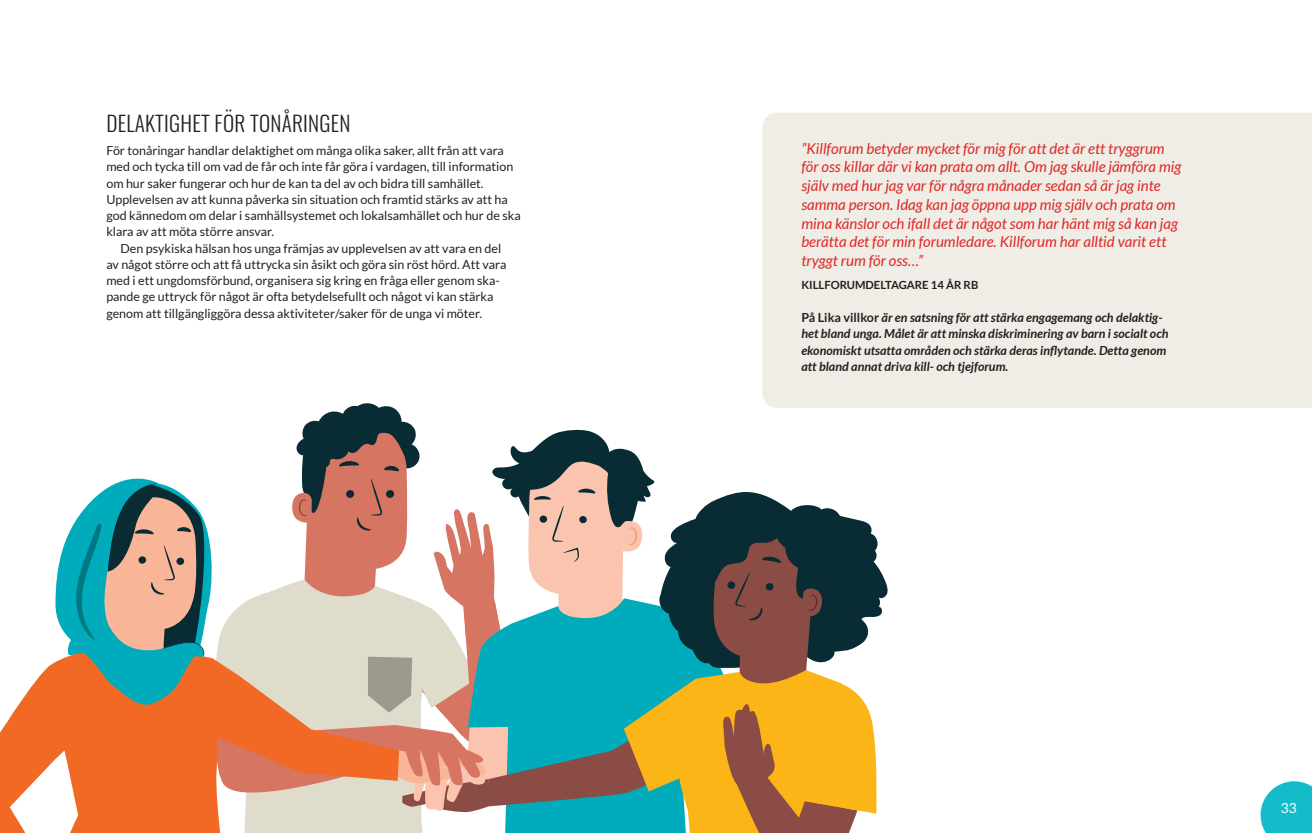
<style>
.page{position:relative;width:1312px;height:833px;background:#fff}
.page>*{position:absolute;margin:0;border:0;box-sizing:border-box;transform-origin:0 0}
.t1{font:300 21.25px "Oswald";letter-spacing:.01em;color:#231f20}
.t2{font:italic 15px/18.8px "Lato";color:#de2826}
.t3{font:13.75px "Lato";color:#fff}
.t4{font:12.5px "Lato";color:#231f20}
.t5{font:italic 700 12.5px/16.2px "Lato";color:#231f20}
.t6{font:700 11.25px "Lato";color:#231f20}
.s1{font-style:normal}
</style>
<div class="page">
<svg style="left:0;top:403px;width:888px;height:430px"></svg>
<div style="left:762px;top:113px;width:549px;height:295px;background:#efede5"></div>
<svg style="left:1260px;top:781px;width:51px;height:52px"></svg>
<h1 class="t1" style="left:106px;top:104px;width:245px">DELAKTIGHET FÖR TONÅRINGEN</h1>
<p class="t4" style="left:106px;top:143px;width:399px">För tonåringar handlar delaktighet om många olika saker, allt från att vara</p>
<p class="t4" style="left:106px;top:160px;width:408px">med och tycka till om vad de får och inte får göra i vardagen, till information</p>
<p class="t4" style="left:106px;top:176px;width:378px">om hur saker fungerar och hur de kan ta del av och bidra till samhället.</p>
<p class="t4" style="left:106px;top:192px;width:403px">Upplevelsen av att kunna påverka sin situation och framtid stärks av att ha</p>
<p class="t4" style="left:106px;top:208px;width:415px">god kännedom om delar i samhällsystemet och lokalsamhället och hur de ska</p>
<p class="t4" style="left:106px;top:225px;width:169px">klara av att möta större ansvar.</p>
<p class="t4" style="left:120px;top:241px;width:382px">Den psykiska hälsan hos unga främjas av upplevelsen av att vara en del</p>
<p class="t4" style="left:106px;top:257px;width:401px">av något större och att få uttrycka sin åsikt och göra sin röst hörd. Att vara</p>
<p class="t4" style="left:106px;top:273px;width:395px">med i ett ungdomsförbund, organisera sig kring en fråga eller genom ska-</p>
<p class="t4" style="left:106px;top:290px;width:388px">pande ge uttryck för något är ofta betydelsefullt och något vi kan stärka</p>
<p class="t4" style="left:106px;top:306px;width:377px">genom att tillgängliggöra dessa aktiviteter/saker för de unga vi möter.</p>
<p class="t2" style="left:801px;top:139px;width:381px">”Killforum betyder mycket för mig för att det är ett tryggrum för oss killar där vi kan prata om allt. Om jag skulle jämföra mig själv med hur jag var för några månader sedan så är jag inte samma person. Idag kan jag öppna upp mig själv och prata om mina känslor och ifall det är något som har hänt mig så kan jag berätta det för min forumledare. Killforum har alltid varit ett tryggt rum för oss…”</p>
<p class="t6" style="left:801px;top:279px;width:178px">KILLFORUMDELTAGARE 14 ÅR RB</p>
<p class="t5" style="left:801px;top:309px;width:368px"><span class="s1">På Lika villkor</span> är en satsning för att stärka engagemang och delaktig&shy;het bland unga. Målet är att minska diskriminering av barn i socialt och ekonomiskt utsatta områden och stärka deras inflytande. Detta genom att bland annat driva kill- och tjejforum.</p>
<p class="t3" style="left:1280px;top:800px;width:17px">33</p>
</div>
